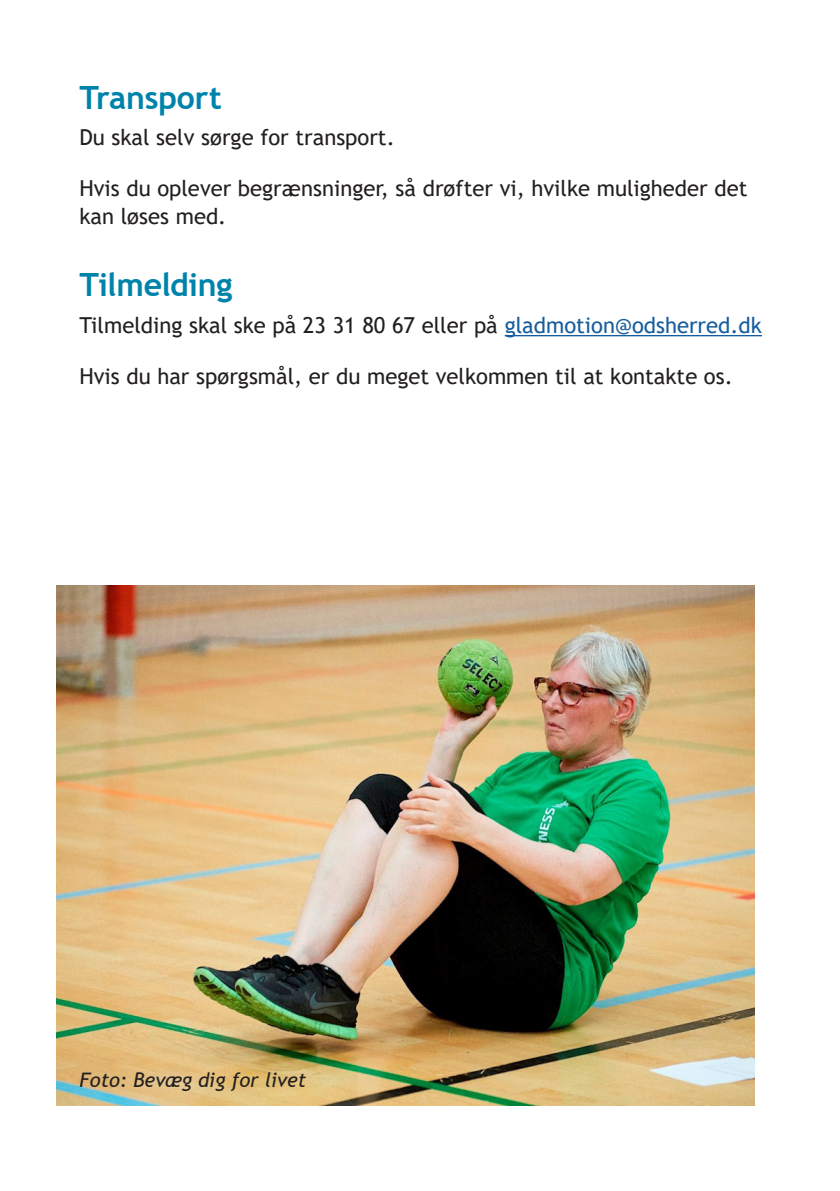
<style>
.page{position:relative;width:840px;height:1191px;background:#fff}
.page>*{position:absolute;margin:0;border:0;box-sizing:border-box;transform-origin:0 0}
.Overskrift{font:700 32px "Trebuchet MS";letter-spacing:-.01em;color:#0083ab}
.Brød{font:22px/28px "Trebuchet MS";color:#231f20}
.t1{font:italic 20px "Trebuchet MS";color:#231f20}
.s1{color:#175d9e}
</style>
<div class="page">
<hr style="left:504px;top:335px;width:257px;height:1px;background:#175d9e">
<img style="left:57px;top:585px;width:697px;height:521px">
<p class="Overskrift" style="left:79px;top:77px;width:144px">Transport</p>
<p class="Brød" style="left:79px;top:123px;width:316px">Du skal selv sørge for transport.</p>
<p class="Brød" style="left:79px;top:174px;width:669px">Hvis du oplever begrænsninger, så drøfter vi, hvilke muligheder det kan løses med.</p>
<p class="Overskrift" style="left:79px;top:265px;width:155px">Tilmelding</p>
<p class="Brød" style="left:79px;top:311px;width:683px">Tilmelding skal ske på 23 31 80 67 eller på <span class="s1">gladmotion@odsherred.dk</span></p>
<p class="Brød" style="left:79px;top:361px;width:654px">Hvis du har spørgsmål, er du meget velkommen til at kontakte os.</p>
<p class="t1" style="left:79px;top:1067px;width:228px">Foto: Bevæg dig for livet</p>
</div>
